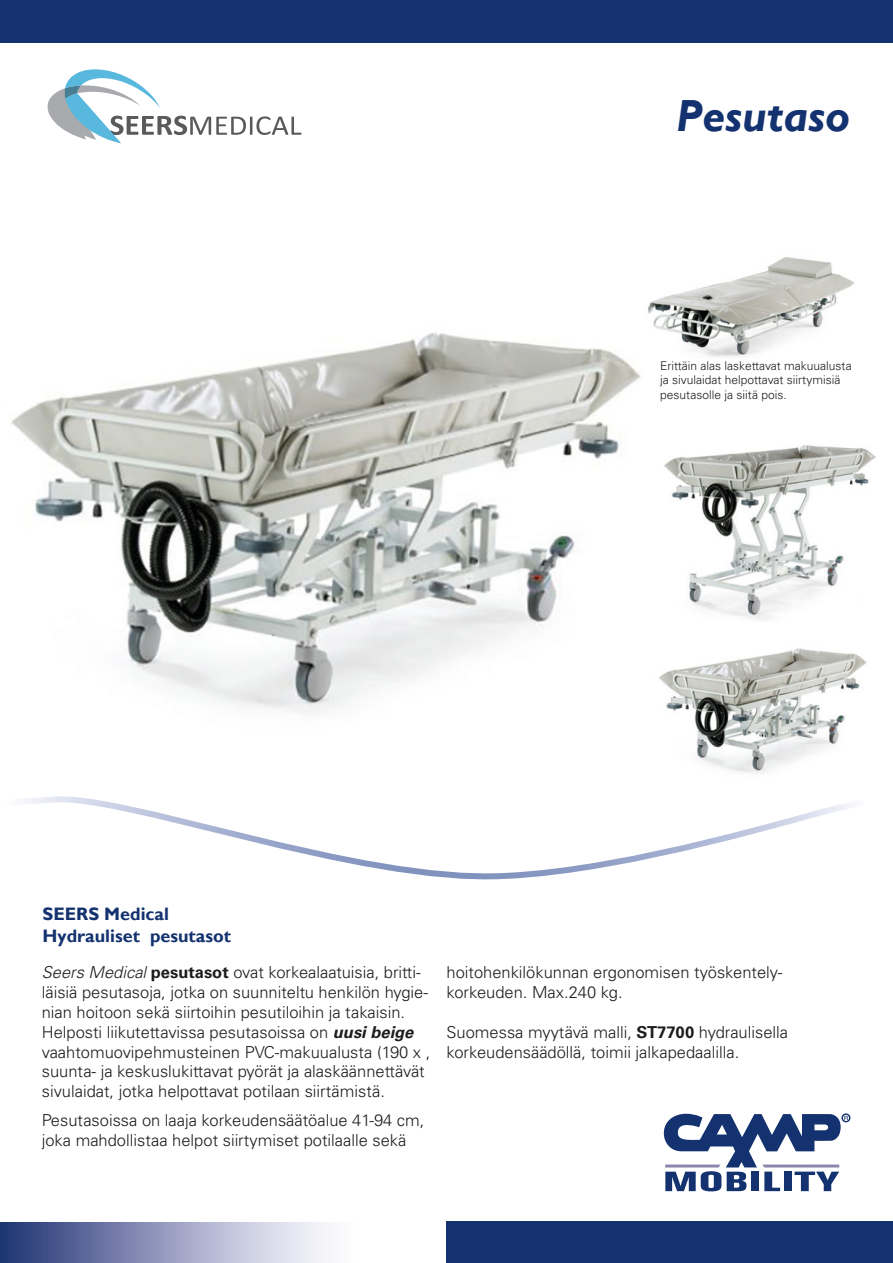
<style>
.page{position:relative;width:893px;height:1263px;background:#fff}
.page>*{position:absolute;margin:0;border:0;box-sizing:border-box;transform-origin:0 0}
.t1{font:italic 700 45px "Gill Sans";color:#13326f}
.t2{font:700 18px/21.6px "Gill Sans";color:#13326f}
.t3{font:300 16.5px/19.8px "Univers LT Std";color:#1d1d1b}
.t4{font:300 12px/14.4px "Univers LT Std";color:#1d1d1b}
.s1{font-style:italic}
.s2{font-weight:700}
.s3{font-weight:700;font-style:italic}
</style>
<div class="page">
<img style="left:11px;top:332px;width:630px;height:382px">
<img style="left:664px;top:445px;width:212px;height:175px">
<img style="left:659px;top:648px;width:208px;height:126px">
<svg style="left:0;top:1222px;width:324px;height:41px;background:#9097bb"></svg>
<div style="left:446px;top:1222px;width:447px;height:41px;background:#13326f"></div>
<svg style="left:47px;top:69px;width:254px;height:74px"></svg>
<svg style="left:24px;top:796px;width:827px;height:84px"></svg>
<div style="left:0;top:0;width:893px;height:43px;background:#13326f"></div>
<img style="left:648px;top:257px;width:207px;height:100px">
<div style="left:841px;top:1113px;width:9px;height:9px;border:1px solid #13326f;border-radius:50%"></div>
<svg style="left:663px;top:1113px;width:185px;height:78px"></svg>
<h1 class="t1" style="left:676px;top:90px;width:176px">Pesutaso</h1>
<p class="t4" style="left:660px;top:358px;width:193px">Erittäin alas laskettavat makuualusta ja sivulaidat helpottavat siirtymisiä pesutasolle ja siitä pois.</p>
<p class="t2" style="left:43px;top:904px;width:190px">SEERS Medical<br>Hydrauliset pesutasot</p>
<p class="t3" style="left:42px;top:962px;width:390px"><span class="s1">Seers Medical</span> <span class="s2">pesutasot</span> ovat korkealaatuisia, britti&shy;läisiä pesutasoja, jotka on suunniteltu henkilön hygie&shy;nian hoitoon sekä siirtoihin pesutiloihin ja takaisin.<br>Helposti liikutettavissa pesutasoissa on <span class="s3">uusi beige </span>vaahtomuovipehmusteinen PVC-makuualusta (190 x , suunta- ja keskuslukittavat pyörät ja alaskäännettävät sivulaidat, jotka helpottavat potilaan siirtämistä.</p>
<p class="t3" style="left:42px;top:1110px;width:384px">Pesutasoissa on laaja korkeudensäätöalue 41-94 cm, joka mahdollistaa helpot siirtymiset potilaalle sekä</p>
<p class="t3" style="left:446px;top:962px;width:337px">hoitohenkilökunnan ergonomisen työskentely&shy;korkeuden. Max.240 kg.</p>
<p class="t3" style="left:446px;top:1022px;width:343px">Suomessa myytävä malli, <span class="s2">ST7700</span> hydraulisella korkeudensäädöllä, toimii jalkapedaalilla.</p>
</div>
